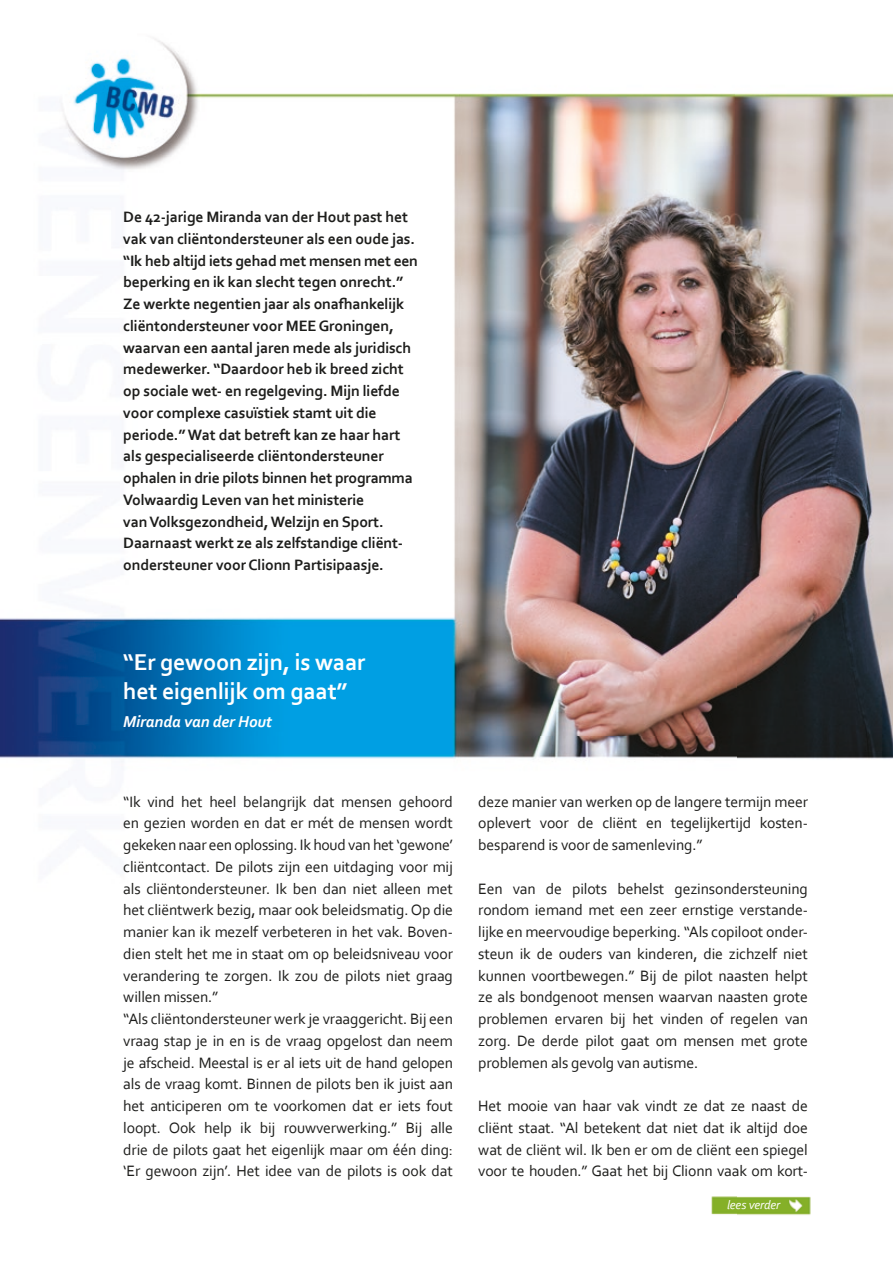
<style>
.page{position:relative;width:893px;height:1263px;background:#fff}
.page>*{position:absolute;margin:0;border:0;box-sizing:border-box;transform-origin:0 0}
.t1{font:700 24px/28.5px "Corbel";letter-spacing:-.01em;color:#fff}
.t2{font:italic 700 16.5px "Corbel";letter-spacing:-.01em;color:#fff}
.t3{font:15.75px/21.8px "Corbel";letter-spacing:-.01em;color:#1d1d1b;text-align:justify}
.t4{font:700 15.75px/21.8px "Corbel";letter-spacing:-.01em;color:#1d1d1b}
.t5{font:italic 12.75px "Corbel";letter-spacing:-.01em;color:#fff}
</style>
<div class="page">
<img style="left:0;top:39px;width:893px;height:1176px">
<p class="t4" style="left:123px;top:206px;width:296px">De 42-jarige Miranda van der Hout past het vak van cliëntondersteuner als een oude jas. “Ik heb altijd iets gehad met mensen met een beperking en ik kan slecht tegen onrecht.” Ze werkte negentien jaar als onafhankelijk cliëntondersteuner voor MEE Groningen, waarvan een aantal jaren mede als juridisch medewerker. “Daardoor heb ik breed zicht op sociale wet- en regelgeving. Mijn liefde voor complexe casuïstiek stamt uit die periode.” Wat dat betreft kan ze haar hart als gespecialiseerde cliëntondersteuner ophalen in drie pilots binnen het programma Volwaardig Leven van het ministerie<br>van Volksgezondheid, Welzijn en Sport.<br>Daarnaast werkt ze als zelfstandige cliënt&shy;ondersteuner voor Clionn Partisipaasje.</p>
<h1 class="t1" style="left:123px;top:647px;width:244px">“Er gewoon zijn, is waar het eigenlijk om gaat”</h1>
<p class="t2" style="left:123px;top:711px;width:150px">Miranda van der Hout</p>
<p class="t3" style="left:123px;top:790px;width:331px;text-align:left">“Ik vind het heel belangrijk dat mensen gehoord en gezien worden en dat er mét de mensen wordt gekeken naar een oplossing. Ik houd van het ‘gewone’ cliënt contact. De pilots zijn een uitdaging voor mij als cliënt ondersteuner. Ik ben dan niet alleen met het cliënt werk bezig, maar ook beleidsmatig. Op die manier kan ik mezelf verbeteren in het vak. Boven&shy;dien stelt het me in staat om op beleidsniveau voor verandering te zorgen. Ik zou de pilots niet graag willen missen.”<br>“Als cliëntondersteuner werk je vraaggericht. Bij een vraag stap je in en is de vraag opgelost dan neem je afscheid. Meestal is er al iets uit de hand gelopen als de vraag komt. Binnen de pilots ben ik juist aan het anticiperen om te voorkomen dat er iets fout loopt. Ook help ik bij rouwverwerking.” Bij alle drie de pilots gaat het eigenlijk maar om één ding: ‘Er gewoon zijn’. Het idee van de pilots is ook dat</p>
<p class="t3" style="left:478px;top:790px;width:331px">deze manier van werken op de langere termijn meer oplevert voor de cliënt en tegelijkertijd kosten&shy;besparend is voor de samenleving.”</p>
<p class="t3" style="left:478px;top:877px;width:331px">Een van de pilots behelst gezinsondersteuning rondom iemand met een zeer ernstige verstande&shy;lijke en meervoudige beperking. “Als copiloot onder&shy;steun ik de ouders van kinderen, die zichzelf niet kunnen voortbewegen.” Bij de pilot naasten helpt ze als bondgenoot mensen waarvan naasten grote problemen ervaren bij het vinden of regelen van zorg. De derde pilot gaat om mensen met grote problemen als gevolg van autisme.</p>
<p class="t3" style="left:478px;top:1094px;width:331px">Het mooie van haar vak vindt ze dat ze naast de cliënt staat. “Al betekent dat niet dat ik altijd doe wat de cliënt wil. Ik ben er om de cliënt een spiegel voor te houden.” Gaat het bij Clionn vaak om kort-</p>
<p class="t5" style="left:727px;top:1196px;width:55px">lees verder</p>
</div>
